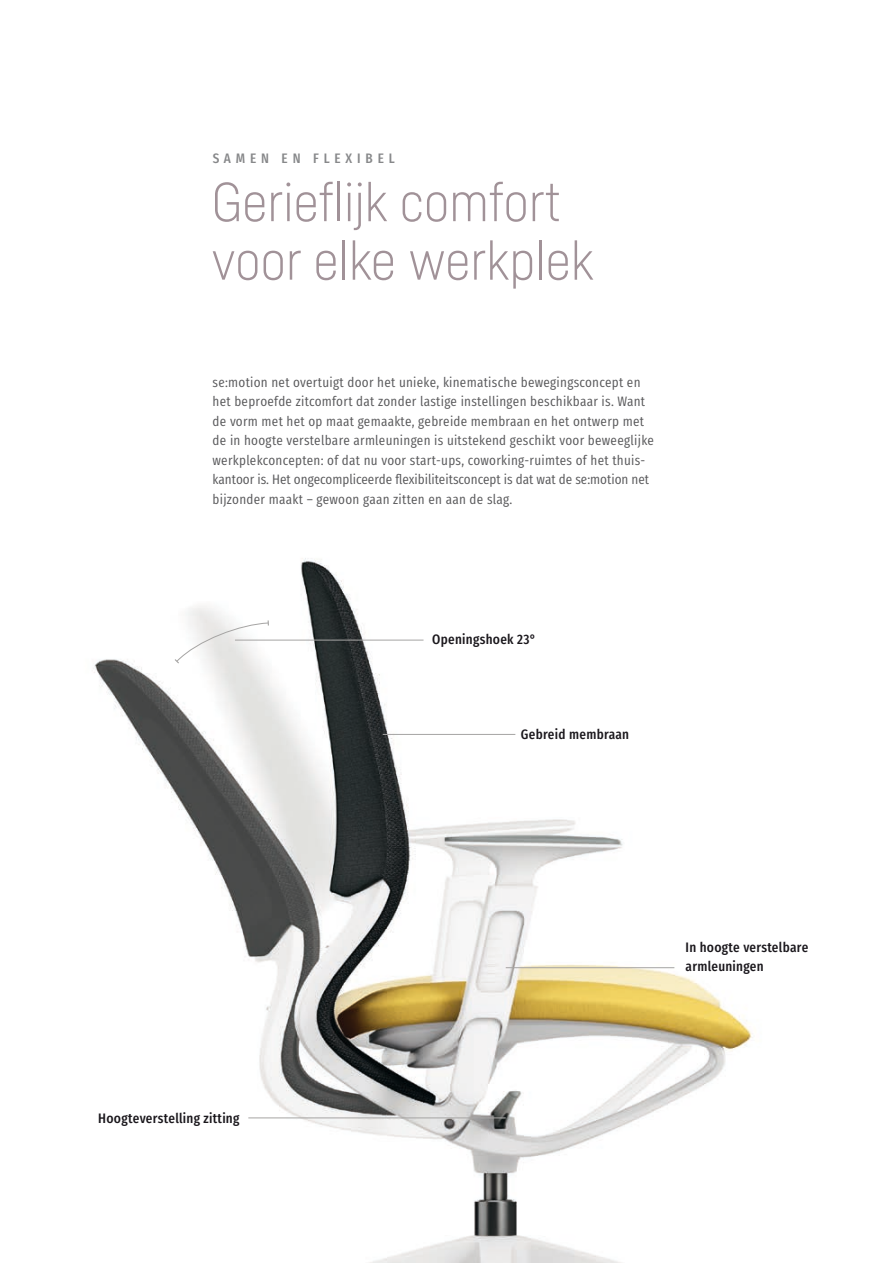
<style>
.page{position:relative;width:893px;height:1263px;background:#fff}
.page>*{position:absolute;margin:0;border:0;box-sizing:border-box;transform-origin:0 0}
.t1{font:300 54px/58.5px "Sedus Sans";color:#a19298}
.t2{font:13.5px/19.5px "Sedus Text Condensed";letter-spacing:.02em;color:#58585a}
.t3{font:700 13.5px/19.5px "Sedus Text Condensed";letter-spacing:.02em;color:#1a171c}
.t4{font:700 13.5px "Sedus Text Condensed";letter-spacing:.36em;color:#87888a}
</style>
<div class="page">
<img style="left:94px;top:558px;width:658px;height:705px">
<hr style="left:383px;top:734px;width:132px;height:1px;background:#a5a4a3">
<hr style="left:235px;top:640px;width:188px;height:1px;background:#a5a4a3">
<hr style="left:506px;top:967px;width:168px;height:1px;background:#a5a4a3">
<hr style="left:248px;top:1117px;width:258px;height:1px;background:#a5a4a3">
<svg style="left:173px;top:620px;width:96px;height:45px"></svg>
<p class="t4" style="left:213px;top:145px;width:184px">SAMEN EN FLEXIBEL</p>
<h1 class="t1" style="left:212px;top:171px;width:384px">Gerieflijk comfort voor elke werkplek</h1>
<p class="t2" style="left:213px;top:371px;width:443px">se:motion net overtuigt door het unieke, kinematische bewegingsconcept en het beproefde zitcomfort dat zonder lastige instellingen beschikbaar is. Want de vorm met het op maat gemaakte, gebreide membraan en het ontwerp met de in hoogte verstelbare armleuningen is uitstekend geschikt voor beweeglijke werkplekconcepten: of dat nu voor start-ups, coworking-ruimtes of het thuis&shy;kantoor is. Het ongecompliceerde flexibiliteitsconcept is dat wat de se:motion net bijzonder maakt – gewoon gaan zitten en aan de slag.</p>
<p class="t3" style="left:432px;top:628px;width:105px">Openingshoek 23°</p>
<p class="t3" style="left:521px;top:723px;width:110px">Gebreid membraan</p>
<p class="t3" style="left:98px;top:1107px;width:143px">Hoogteverstelling zitting</p>
<p class="t3" style="left:686px;top:936px;width:124px">In hoogte verstelbare armleuningen</p>
</div>
